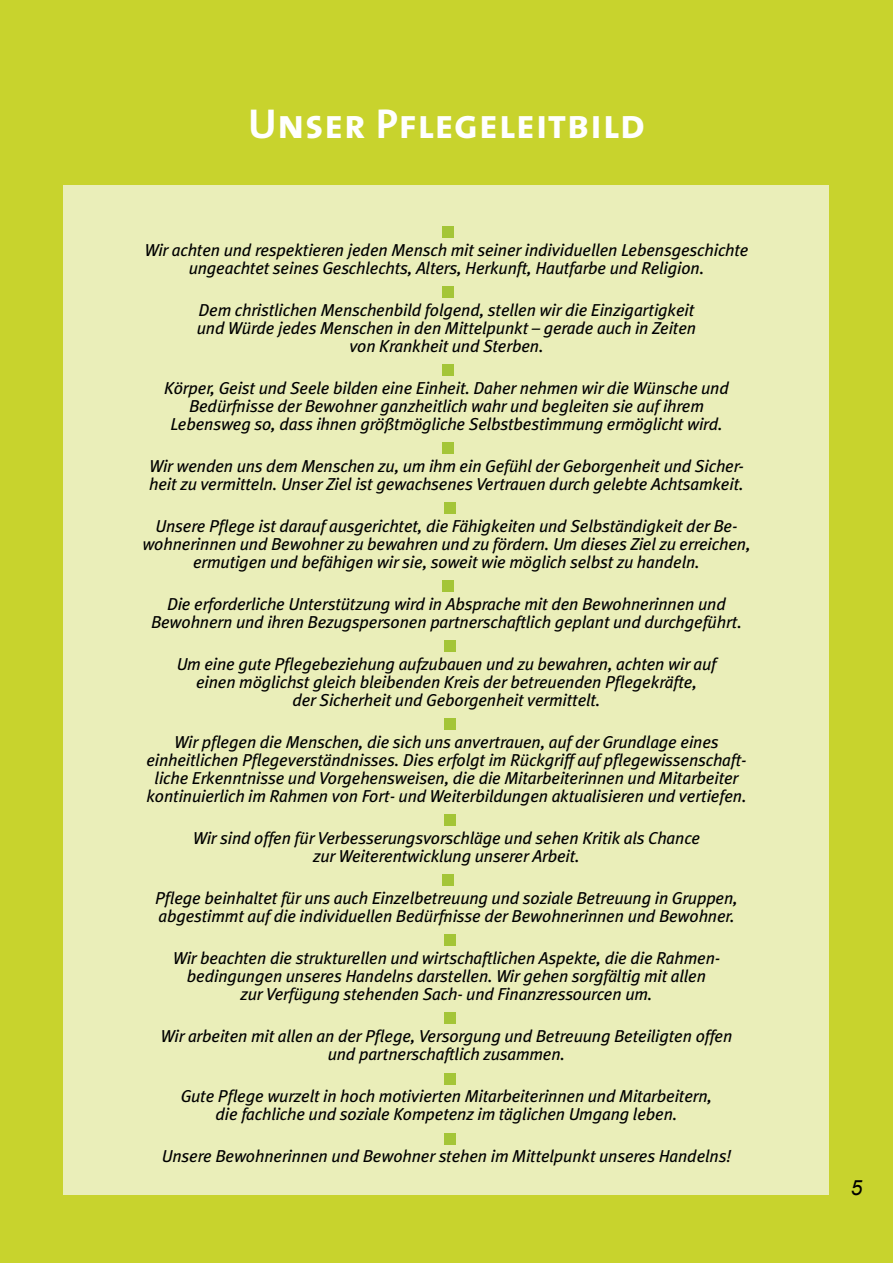
<style>
.page{position:relative;width:893px;height:1263px;background:#c8d32d}
.page>*{position:absolute;margin:0;border:0;box-sizing:border-box;transform-origin:0 0}
.t1{font:42px "The Sans Bold Caps";letter-spacing:.01em;color:#fff}
.t2{font:italic 21px "Arial";color:#000}
.t3{font:italic 17.25px/18px "Meta Plus";letter-spacing:-.01em;color:#000;text-align:center}
</style>
<div class="page">
<div style="left:64px;top:185px;width:765px;height:1009px;background:#eaeeb9"></div>
<div style="left:443px;top:227px;width:11px;height:11px;background:#a4c537"></div>
<div style="left:443px;top:287px;width:11px;height:11px;background:#a4c537"></div>
<div style="left:443px;top:365px;width:11px;height:11px;background:#a4c537"></div>
<div style="left:443px;top:443px;width:11px;height:11px;background:#a4c537"></div>
<div style="left:445px;top:503px;width:11px;height:11px;background:#a4c537"></div>
<div style="left:443px;top:581px;width:11px;height:11px;background:#a4c537"></div>
<div style="left:445px;top:641px;width:11px;height:11px;background:#a4c537"></div>
<div style="left:445px;top:719px;width:11px;height:11px;background:#a4c537"></div>
<div style="left:445px;top:815px;width:11px;height:11px;background:#a4c537"></div>
<div style="left:443px;top:875px;width:11px;height:11px;background:#a4c537"></div>
<div style="left:445px;top:935px;width:11px;height:11px;background:#a4c537"></div>
<div style="left:445px;top:1013px;width:11px;height:11px;background:#a4c537"></div>
<div style="left:445px;top:1073px;width:11px;height:11px;background:#a4c537"></div>
<div style="left:445px;top:1133px;width:11px;height:11px;background:#a4c537"></div>
<h1 class="t1" style="left:248px;top:89px;width:398px">Unser Pflegeleitbild</h1>
<p class="t3" style="left:144px;top:241px;width:606px">Wir achten und respektieren jeden Mensch mit seiner individuellen Lebensgeschichte ungeachtet seines Geschlechts, Alters, Herkunft, Hautfarbe und Religion.</p>
<p class="t3" style="left:197px;top:301px;width:501px">Dem christlichen Menschenbild folgend, stellen wir die Einzigartigkeit und Würde jedes Menschen in den Mittelpunkt – gerade auch in Zeiten von Krankheit und Sterben.</p>
<p class="t3" style="left:164px;top:379px;width:566px">Körper, Geist und Seele bilden eine Einheit. Daher nehmen wir die Wünsche und<br>Bedürfnisse der Bewohner ganzheitlich wahr und begleiten sie auf ihrem<br>Lebensweg so, dass ihnen größtmögliche Selbstbestimmung ermöglicht wird.</p>
<p class="t3" style="left:149px;top:457px;width:596px;text-align:left">Wir wenden uns dem Menschen zu, um ihm ein Gefühl der Geborgenheit und Sicher&shy;heit zu vermitteln. Unser Ziel ist gewachsenes Vertrauen durch gelebte Achtsamkeit.</p>
<p class="t3" style="left:142px;top:517px;width:610px">Unsere Pflege ist darauf ausgerichtet, die Fähigkeiten und Selbständigkeit der Be&shy;wohnerinnen und Bewohner zu bewahren und zu fördern. Um dieses Ziel zu erreichen, ermutigen und befähigen wir sie, soweit wie möglich selbst zu handeln.</p>
<p class="t3" style="left:151px;top:595px;width:592px">Die erforderliche Unterstützung wird in Absprache mit den Bewohnerinnen und<br>Bewohnern und ihren Bezugspersonen partnerschaftlich geplant und durchgeführt.</p>
<p class="t3" style="left:177px;top:655px;width:541px">Um eine gute Pflegebeziehung aufzubauen und zu bewahren, achten wir auf einen möglichst gleich bleibenden Kreis der betreuenden Pflegekräfte,<br>der Sicherheit und Geborgenheit vermittelt.</p>
<p class="t3" style="left:146px;top:733px;width:602px">Wir pflegen die Menschen, die sich uns anvertrauen, auf der Grundlage eines einheitlichen Pflegeverständnisses. Dies erfolgt im Rückgriff auf pflegewissenschaft&shy;liche Erkenntnisse und Vorgehensweisen, die die Mitarbeiterinnen und Mitarbeiter kontinuierlich im Rahmen von Fort- und Weiterbildungen aktualisieren und vertiefen.</p>
<p class="t3" style="left:193px;top:829px;width:509px">Wir sind offen für Verbesserungsvorschläge und sehen Kritik als Chance zur Weiterentwicklung unserer Arbeit.</p>
<p class="t3" style="left:155px;top:889px;width:584px;text-align:left">Pflege beinhaltet für uns auch Einzelbetreuung und soziale Betreuung in Gruppen, abgestimmt auf die individuellen Bedürfnisse der Bewohnerinnen und Bewohner.</p>
<p class="t3" style="left:173px;top:949px;width:549px">Wir beachten die strukturellen und wirtschaftlichen Aspekte, die die Rahmen&shy;bedingungen unseres Handelns darstellen. Wir gehen sorgfältig mit allen<br>zur Verfügung stehenden Sach- und Finanzressourcen um.</p>
<p class="t3" style="left:161px;top:1027px;width:573px">Wir arbeiten mit allen an der Pflege, Versorgung und Betreuung Beteiligten offen und partnerschaftlich zusammen.</p>
<p class="t3" style="left:181px;top:1087px;width:533px">Gute Pflege wurzelt in hoch motivierten Mitarbeiterinnen und Mitarbeitern, die fachliche und soziale Kompetenz im täglichen Umgang leben.</p>
<p class="t3" style="left:162px;top:1147px;width:571px">Unsere Bewohnerinnen und Bewohner stehen im Mittelpunkt unseres Handelns!</p>
<p class="t2" style="left:850px;top:1174px;width:13px">5</p>
</div>
